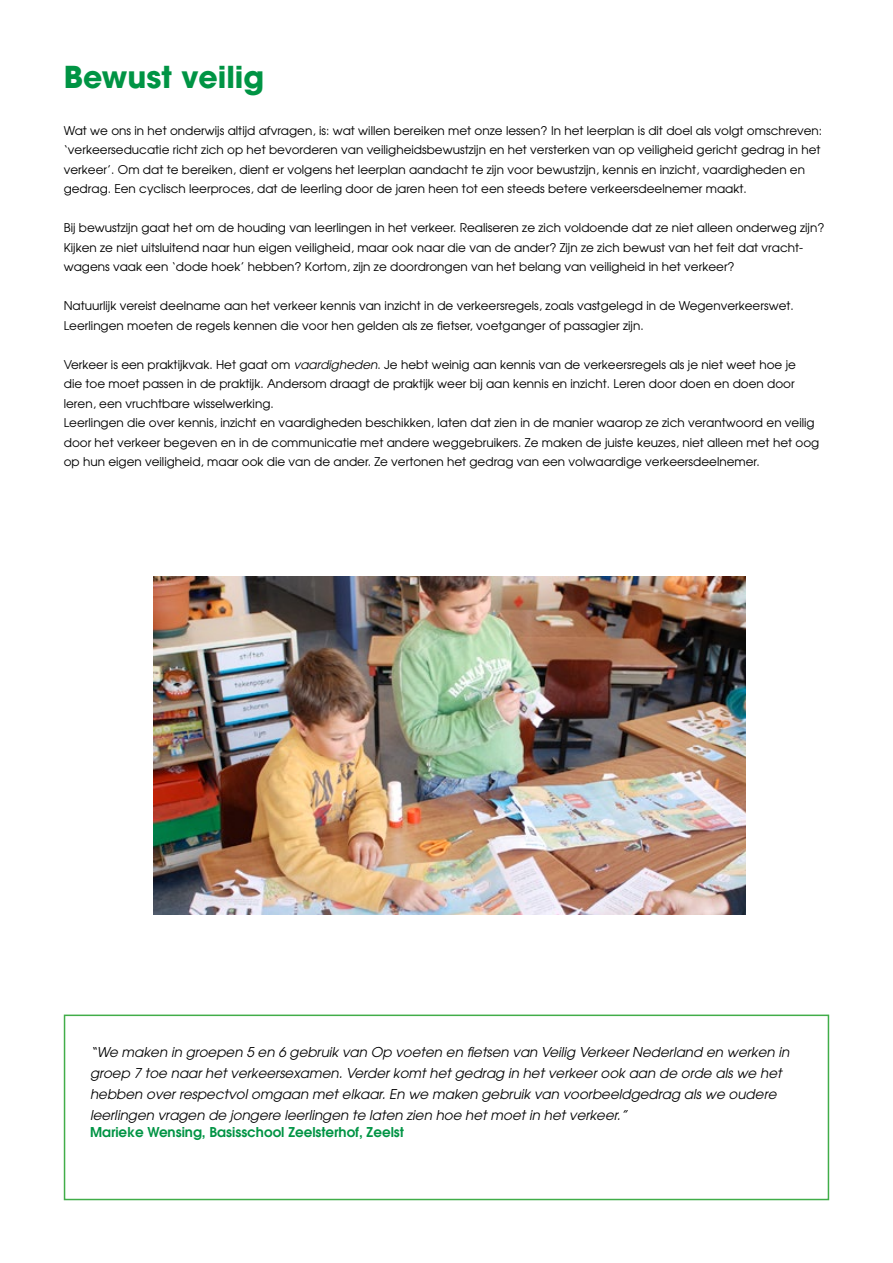
<style>
.page{position:relative;width:893px;height:1263px;background:#fff}
.page>*{position:absolute;margin:0;border:0;box-sizing:border-box;transform-origin:0 0}
.t1{font:700 30px "Avant Garde";color:#009444}
.t2{font:italic 13.5px/21px "Avant Garde";color:#000}
.t3{font:600 13.5px "Avant Garde";color:#009444}
.t4{font:12px/19.5px "Avant Garde";color:#000}
.s1{font-style:italic}
</style>
<div class="page">
<div style="left:64px;top:1014px;width:765px;height:186px;border:2px solid #41ad49"></div>
<img style="left:153px;top:576px;width:593px;height:339px">
<h1 class="t1" style="left:64px;top:58px;width:202px">Bewust veilig</h1>
<p class="t4" style="left:64px;top:120px;width:760px">Wat we ons in het onderwijs altijd afvragen, is: wat willen bereiken met onze lessen? In het leerplan is dit doel als volgt omschreven: ‘verkeerseducatie richt zich op het bevorderen van veiligheidsbewustzijn en het versterken van op veiligheid gericht gedrag in het verkeer’. Om dat te bereiken, dient er volgens het leerplan aandacht te zijn voor bewustzijn, kennis en inzicht, vaardigheden en gedrag. Een cyclisch leerproces, dat de leerling door de jaren heen tot een steeds betere verkeersdeelnemer maakt.</p>
<p class="t4" style="left:64px;top:218px;width:762px">Bij bewustzijn gaat het om de houding van leerlingen in het verkeer. Realiseren ze zich voldoende dat ze niet alleen onderweg zijn?<br>Kijken ze niet uitsluitend naar hun eigen veiligheid, maar ook naar die van de ander? Zijn ze zich bewust van het feit dat vracht&shy;wagens vaak een ‘dode hoek’ hebben? Kortom, zijn ze doordrongen van het belang van veiligheid in het verkeer?</p>
<p class="t4" style="left:64px;top:296px;width:732px">Natuurlijk vereist deelname aan het verkeer kennis van inzicht in de verkeersregels, zoals vastgelegd in de Wegenverkeerswet.<br>Leerlingen moeten de regels kennen die voor hen gelden als ze fietser, voetganger of passagier zijn.</p>
<p class="t4" style="left:64px;top:354px;width:757px">Verkeer is een praktijkvak. Het gaat om <span class="s1">vaardigheden</span>. Je hebt weinig aan kennis van de verkeersregels als je niet weet hoe je<br>die toe moet passen in de praktijk. Andersom draagt de praktijk weer bij aan kennis en inzicht. Leren door doen en doen door leren, een vruchtbare wisselwerking.<br>Leerlingen die over kennis, inzicht en vaardigheden beschikken, laten dat zien in de manier waarop ze zich verantwoord en veilig door het verkeer begeven en in de communicatie met andere weggebruikers. Ze maken de juiste keuzes, niet alleen met het oog op hun eigen veiligheid, maar ook die van de ander. Ze vertonen het gedrag van een volwaardige verkeersdeelnemer.</p>
<p class="t2" style="left:90px;top:1042px;width:701px">“We maken in groepen 5 en 6 gebruik van Op voeten en fietsen van Veilig Verkeer Nederland en werken in groep 7 toe naar het verkeersexamen. Verder komt het gedrag in het verkeer ook aan de orde als we het hebben over respectvol omgaan met elkaar. En we maken gebruik van voorbeeldgedrag als we oudere leerlingen vragen de jongere leerlingen te laten zien hoe het moet in het verkeer.”</p>
<p class="t3" style="left:90px;top:1123px;width:315px">Marieke Wensing, Basisschool Zeelsterhof, Zeelst</p>
</div>
